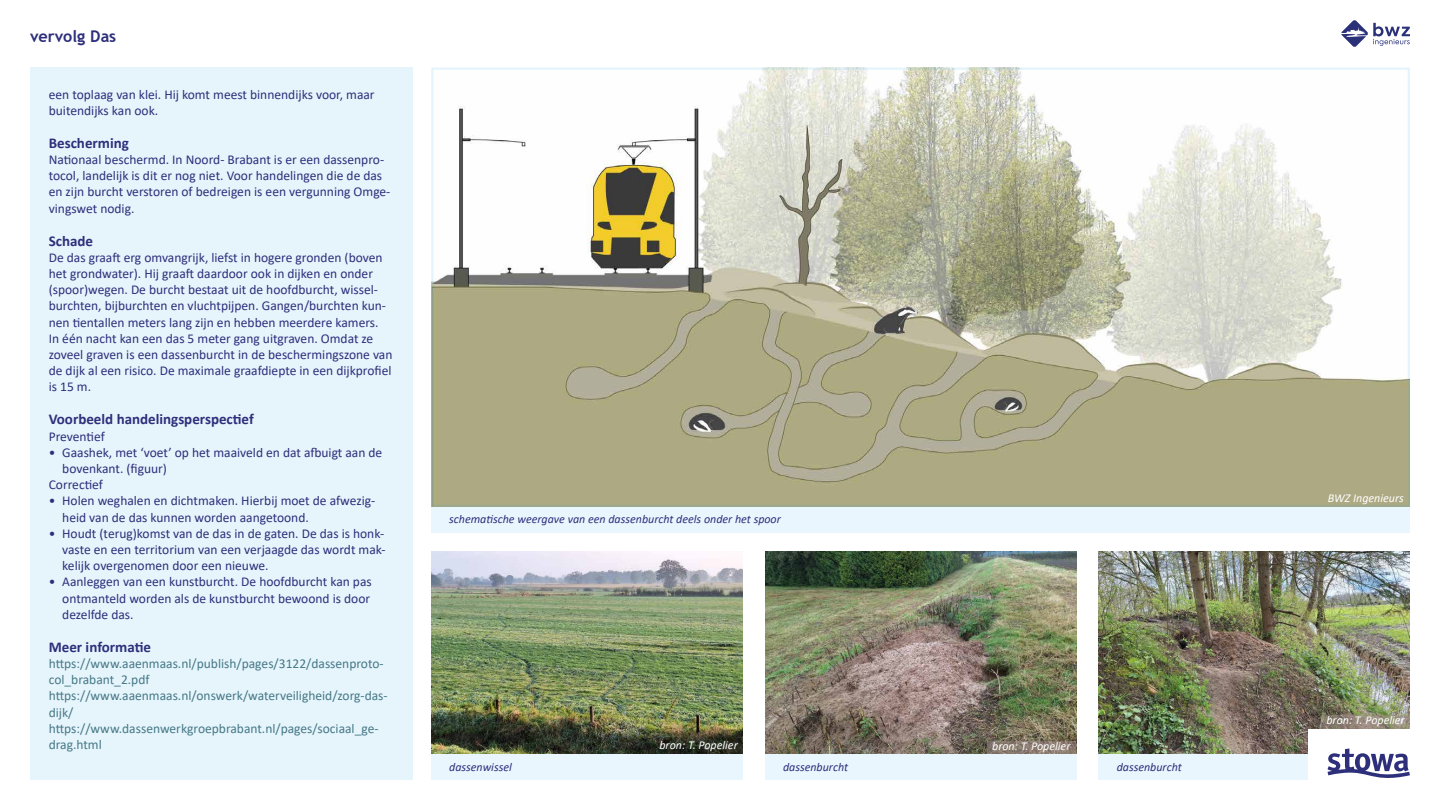
<style>
.page{position:relative;width:1440px;height:810px;background:#fff}
.page>*{position:absolute;margin:0;border:0;box-sizing:border-box;transform-origin:0 0}
.t1{font:700 16.2px "Trebuchet MS";color:#2d2f7b}
.t2{font:700 15px "Calibri";color:#2d2f7b}
.t3{font:13.5px/16.2px "Calibri";color:#2d2f7b}
.t4{font:13.5px/16.2px "Calibri";color:#467886}
.t5{font:italic 12px "Calibri";color:#2d2f7b}
.t6{font:italic 12px "Calibri";color:#fff}
</style>
<div class="page">
<div style="left:30px;top:68px;width:382px;height:712px;background:#e6f5fc"></div>
<img style="left:434px;top:71px;width:973px;height:433px">
<img style="left:765px;top:551px;width:311px;height:203px">
<img style="left:1099px;top:551px;width:311px;height:203px">
<img style="left:431px;top:551px;width:311px;height:203px">
<svg style="left:987px;top:741px;width:89px;height:13px"></svg>
<svg style="left:1322px;top:715px;width:88px;height:14px"></svg>
<svg style="left:1341px;top:20px;width:69px;height:27px"></svg>
<div style="left:431px;top:507px;width:979px;height:25px;background:#eaf6fe"></div>
<div style="left:1099px;top:754px;width:311px;height:26px;background:#eaf6fe"></div>
<div style="left:765px;top:754px;width:311px;height:26px;background:#eaf6fe"></div>
<div style="left:431px;top:754px;width:311px;height:26px;background:#eaf6fe"></div>
<div style="left:1309px;top:729px;width:131px;height:81px;background:#fff"></div>
<svg style="left:1328px;top:748px;width:82px;height:30px"></svg>
<p class="t1" style="left:30px;top:26px;width:88px">vervolg Das</p>
<p class="t3" style="left:49px;top:86px;width:327px">een toplaag van klei. Hij komt meest binnendijks voor, maar buitendijks kan ook.</p>
<p class="t2" style="left:49px;top:132px;width:82px">Bescherming</p>
<p class="t3" style="left:49px;top:151px;width:343px">Nationaal beschermd. In Noord- Brabant is er een dassenpro&shy;tocol, landelijk is dit er nog niet. Voor handelingen die de das en zijn burcht verstoren of bedreigen is een vergunning Omge&shy;vingswet nodig.</p>
<p class="t2" style="left:49px;top:230px;width:46px">Schade</p>
<p class="t3" style="left:49px;top:249px;width:345px">De das graaft erg omvangrijk, liefst in hogere gronden (boven het grondwater). Hij graaft daardoor ook in dijken en onder (spoor)wegen. De burcht bestaat uit de hoofdburcht, wissel&shy;burchten, bijburchten en vluchtpijpen. Gangen/burchten kun&shy;nen tientallen meters lang zijn en hebben meerdere kamers.<br>In één nacht kan een das 5 meter gang uitgraven. Omdat ze zoveel graven is een dassenburcht in de beschermingszone van de dijk al een risico. De maximale graafdiepte in een dijkprofiel is 15 m.</p>
<p class="t2" style="left:49px;top:409px;width:207px">Voorbeeld handelingsperspectief</p>
<p class="t3" style="left:49px;top:428px;width:58px">Preventief</p>
<p class="t3" style="left:49px;top:444px;width:335px">• Gaashek, met ‘voet’ op het maaiveld en dat afbuigt aan de</p>
<p class="t3" style="left:62px;top:460px;width:106px">bovenkant. (figuur)</p>
<p class="t3" style="left:49px;top:476px;width:56px">Correctief</p>
<p class="t3" style="left:62px;top:493px;width:315px;text-indent:-14px">• Holen weghalen en dichtmaken. Hierbij moet de afwezig&shy;heid van de das kunnen worden aangetoond.</p>
<p class="t3" style="left:62px;top:525px;width:325px;text-align:justify;text-indent:-14px">• Houdt (terug)komst van de das in de gaten. De das is honk&shy;vaste en een territorium van een verjaagde das wordt mak&shy;kelijk overgenomen door een nieuwe.</p>
<p class="t3" style="left:62px;top:574px;width:311px;text-align:justify;text-indent:-14px">• Aanleggen van een kunstburcht. De hoofdburcht kan pas ontmanteld worden als de kunstburcht bewoond is door dezelfde das.</p>
<p class="t2" style="left:49px;top:636px;width:104px">Meer informatie</p>
<p class="t4" style="left:49px;top:655px;width:340px">https://www.aaenmaas.nl/publish/pages/3122/dassenproto&shy;col_brabant_2.pdf https://www.aaenmaas.nl/onswerk/waterveiligheid/zorg-das&shy;dijk/ https://www.dassenwerkgroepbrabant.nl/pages/sociaal_ge&shy;drag.html</p>
<p class="t5" style="left:449px;top:511px;width:333px">schematische weergave van een dassenburcht deels onder het spoor</p>
<p class="t6" style="left:659px;top:737px;width:80px">bron: T. Popelier</p>
<p class="t6" style="left:992px;top:738px;width:80px">bron: T. Popelier</p>
<p class="t5" style="left:449px;top:759px;width:64px">dassenwissel</p>
<p class="t5" style="left:783px;top:759px;width:67px">dassenburcht</p>
<p class="t5" style="left:1117px;top:759px;width:67px">dassenburcht</p>
<p class="t6" style="left:1328px;top:490px;width:78px">BWZ Ingenieurs</p>
<p class="t6" style="left:1326px;top:711px;width:80px">bron: T. Popelier</p>
</div>
